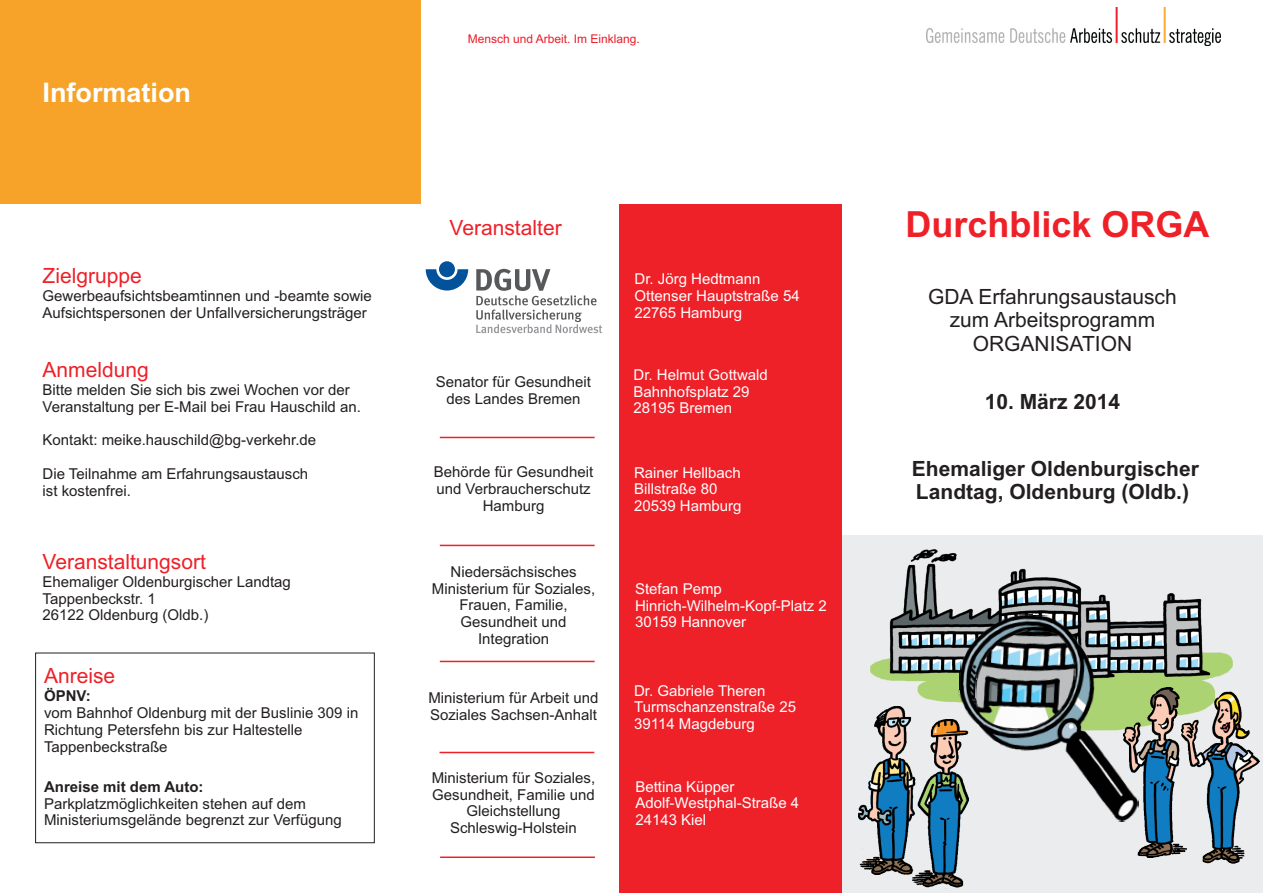
<style>
.page{position:relative;width:1263px;height:893px;background:#fff}
.page>*{position:absolute;margin:0;border:0;box-sizing:border-box;transform-origin:0 0}
.t1{font:700 36px "Arial";color:#ee2028}
.t2{font:700 27px "Arial";color:#fff}
.t3{font:700 21px/23.4px "Arial";color:#231f20}
.t4{font:21px "Arial";color:#ee2028}
.t5{font:21px/23.4px "Arial";color:#231f20;text-align:center}
.t6{font:15px/16.8px "Arial";color:#231f20}
.t7{font:15px/16.8px "Arial";color:#fff}
.t8{font:700 15px "Arial";color:#231f20}
.t9{font:12px "Arial";color:#eb1c29}
</style>
<div class="page">
<div style="left:0;top:0;width:421px;height:204px;background:#f7a329"></div>
<img style="left:927px;top:7px;width:294px;height:38px">
<div style="left:619px;top:204px;width:223px;height:689px;background:#ee2028"></div>
<svg style="left:426px;top:269px;width:42px;height:21px"></svg>
<div style="left:439px;top:261px;width:16px;height:16px;background:#01519b;border-radius:50%"></div>
<svg style="left:476px;top:269px;width:126px;height:64px"></svg>
<svg style="left:439px;top:436px;width:156px;height:3px"></svg>
<svg style="left:439px;top:544px;width:156px;height:3px"></svg>
<svg style="left:439px;top:660px;width:156px;height:3px"></svg>
<svg style="left:439px;top:751px;width:156px;height:3px"></svg>
<svg style="left:440px;top:856px;width:155px;height:2px"></svg>
<div style="left:842px;top:536px;width:421px;height:357px;background:#ebecee"></div>
<img style="left:870px;top:549px;width:362px;height:158px">
<img style="left:953px;top:612px;width:195px;height:210px">
<img style="left:974px;top:628px;width:103px;height:105px">
<img style="left:912px;top:719px;width:56px;height:169px">
<img style="left:858px;top:707px;width:59px;height:167px">
<img style="left:1181px;top:680px;width:78px;height:183px">
<img style="left:1123px;top:687px;width:63px;height:171px">
<div style="left:35px;top:653px;width:340px;height:190px;border:1px solid #231f20"></div>
<h2 class="t2" style="left:43px;top:82px;width:150px">Information</h2>
<h3 class="t4" style="left:43px;top:268px;width:101px">Zielgruppe</h3>
<p class="t6" style="left:43px;top:289px;width:331px">Gewerbeaufsichtsbeamtinnen und -beamte sowie<br>Aufsichtspersonen der Unfallversicherungsträger</p>
<h3 class="t4" style="left:43px;top:362px;width:108px">Anmeldung</h3>
<p class="t6" style="left:43px;top:383px;width:320px">Bitte melden Sie sich bis zwei Wochen vor der<br>Veranstaltung per E-Mail bei Frau Hauschild an.</p>
<p class="t6" style="left:43px;top:433px;width:275px">Kontakt: meike.hauschild@bg-verkehr.de</p>
<p class="t6" style="left:43px;top:466px;width:267px">Die Teilnahme am Erfahrungsaustausch ist kostenfrei.</p>
<h3 class="t4" style="left:43px;top:553px;width:165px">Veranstaltungsort</h3>
<p class="t6" style="left:43px;top:574px;width:250px">Ehemaliger Oldenburgischer Landtag<br>Tappenbeckstr. 1<br>26122 Oldenburg (Oldb.)</p>
<h3 class="t4" style="left:44px;top:668px;width:73px">Anreise</h3>
<p class="t8" style="left:44px;top:690px;width:48px">ÖPNV:</p>
<p class="t6" style="left:44px;top:706px;width:316px">vom Bahnhof Oldenburg mit der Buslinie 309 in<br>Richtung Petersfehn bis zur Haltestelle<br>Tappenbeckstraße</p>
<p class="t8" style="left:44px;top:781px;width:161px">Anreise mit dem Auto:</p>
<p class="t6" style="left:44px;top:796px;width:299px">Parkplatzmöglichkeiten stehen auf dem<br>Ministeriumsgelände begrenzt zur Verfügung</p>
<p class="t9" style="left:468px;top:34px;width:174px">Mensch und Arbeit. Im Einklang.</p>
<h3 class="t4" style="left:450px;top:220px;width:114px">Veranstalter</h3>
<p class="t6" style="left:436px;top:375px;width:157px;text-align:center">Senator für Gesundheit des Landes Bremen</p>
<p class="t6" style="left:434px;top:465px;width:161px;text-align:center">Behörde für Gesundheit und Verbraucherschutz<br>Hamburg</p>
<p class="t6" style="left:432px;top:564px;width:165px;text-align:center">Niedersächsisches<br>Ministerium für Soziales,<br>Frauen, Familie,<br>Gesundheit und<br>Integration</p>
<p class="t6" style="left:428px;top:691px;width:172px">Ministerium für Arbeit und<br>Soziales Sachsen-Anhalt</p>
<p class="t6" style="left:432px;top:771px;width:165px;text-align:center">Ministerium für Soziales,<br>Gesundheit, Familie und<br>Gleichstellung<br>Schleswig-Holstein</p>
<p class="t7" style="left:635px;top:272px;width:167px">Dr. Jörg Hedtmann<br>Ottenser Hauptstraße 54<br>22765 Hamburg</p>
<p class="t7" style="left:634px;top:367px;width:136px">Dr. Helmut Gottwald<br>Bahnhofsplatz 29<br>28195 Bremen</p>
<p class="t7" style="left:634px;top:465px;width:109px">Rainer Hellbach<br>Billstraße 80<br>20539 Hamburg</p>
<p class="t7" style="left:635px;top:581px;width:193px">Stefan Pemp<br>Hinrich-Wilhelm-Kopf-Platz 2<br>30159 Hannover</p>
<p class="t7" style="left:634px;top:683px;width:163px">Dr. Gabriele Theren<br>Turmschanzenstraße 25<br>39114 Magdeburg</p>
<p class="t7" style="left:635px;top:779px;width:165px">Bettina Küpper<br>Adolf-Westphal-Straße 4<br>24143 Kiel</p>
<h1 class="t1" style="left:905px;top:211px;width:306px">Durchblick ORGA</h1>
<h3 class="t5" style="left:928px;top:286px;width:250px">GDA Erfahrungsaustausch zum Arbeitsprogramm<br>ORGANISATION</h3>
<h3 class="t3" style="left:985px;top:392px;width:137px">10. März 2014</h3>
<h3 class="t3" style="left:912px;top:459px;width:289px">Ehemaliger Oldenburgischer<br>Landtag, Oldenburg (Oldb.)</h3>
</div>
